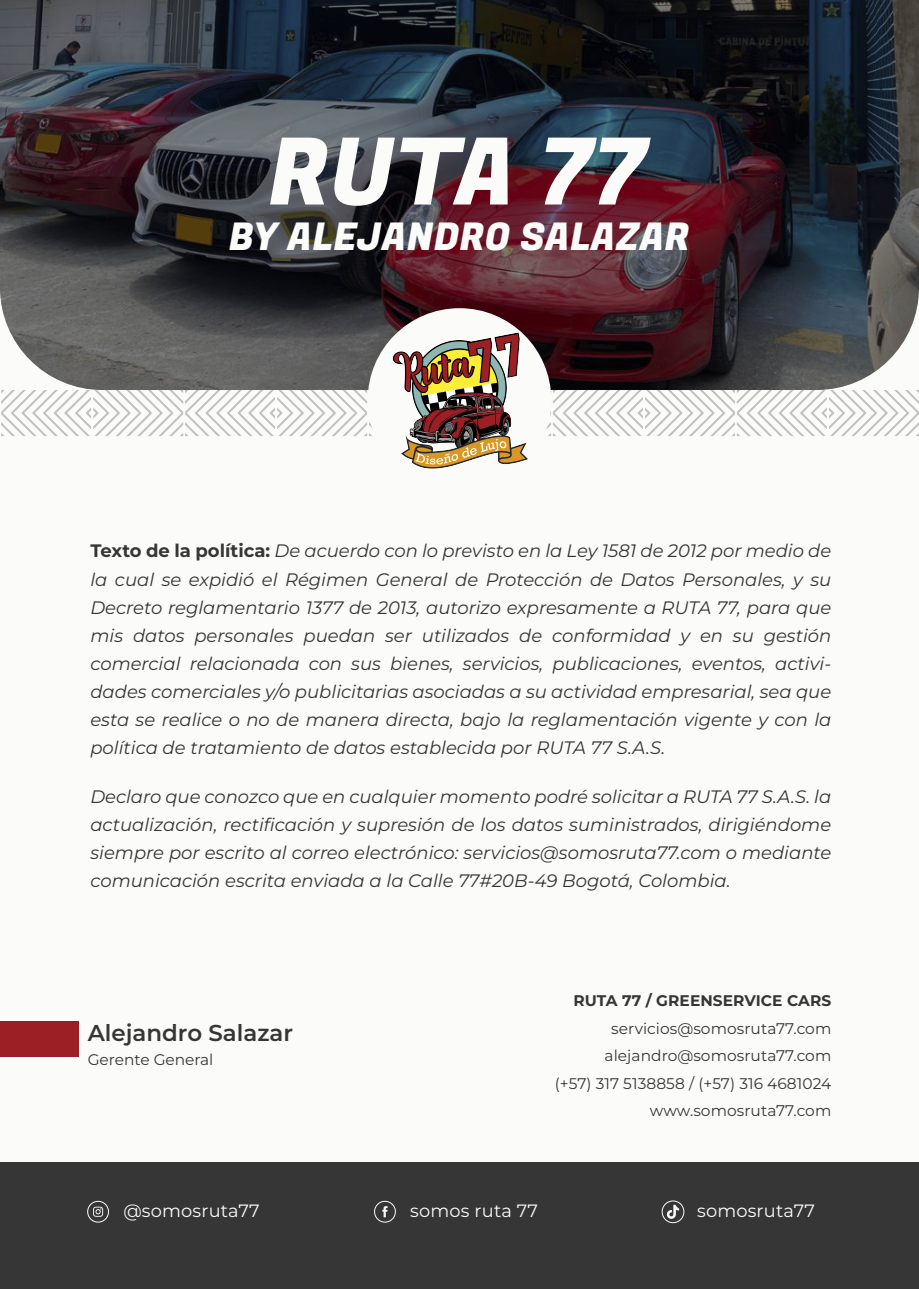
<style>
.page{position:relative;width:919px;height:1289px;background:#fff}
.page>*{position:absolute;margin:0;border:0;box-sizing:border-box;transform-origin:0 0}
.t1{font:92.85px "Fugaz One";letter-spacing:.005em;color:#fbfbf9}
.t2{font:38.25px "Fugaz One";letter-spacing:.01em;color:#fbfbf9}
.t3{font:600 22.95px "Montserrat";color:#363636}
.t4{font:italic 18px/28px "Montserrat";color:#363636;text-align:justify}
.t5{font:17.85px "Montserrat";letter-spacing:.01em;color:#fbfbf9}
.t6{font:15.3px/27.5px "Montserrat";letter-spacing:.005em;color:#363636;text-align:right}
.t7{font:700 15.3px "Montserrat";letter-spacing:.005em;color:#363636}
.s1{font-weight:700;font-style:normal}
</style>
<div class="page">
<div style="left:0;top:0;width:918px;height:1288px;background:#fbfbf9"></div>
<div style="left:0;top:1162px;width:918px;height:126px;background:#363636"></div>
<div style="left:0;top:1021px;width:79px;height:35px;background:#9c1f25"></div>
<div style="left:374px;top:1200px;width:21px;height:22px;border:1px solid #fbfbf9;border-radius:50%"></div>
<svg style="left:382px;top:1206px;width:5px;height:11px"></svg>
<div style="left:87px;top:1200px;width:22px;height:22px;border:1px solid #fbfbf9;border-radius:50%"></div>
<svg style="left:93px;top:1206px;width:10px;height:10px"></svg>
<svg style="left:0;top:0;width:918px;height:390px;background:#3a333a"></svg>
<svg style="left:1px;top:390px;width:917px;height:46px"></svg>
<div style="left:368px;top:308px;width:183px;height:183px;background:#fbfbf9;border-radius:50%"></div>
<img style="left:387px;top:305px;width:145px;height:164px">
<div style="left:661px;top:1200px;width:23px;height:22px;border:1px solid #fbfbf9;border-radius:50%"></div>
<svg style="left:666px;top:1204px;width:13px;height:14px"></svg>
<h1 class="t1" style="left:268px;top:107px;width:379px">RUTA 77</h1>
<h2 class="t2" style="left:229px;top:210px;width:462px">BY ALEJANDRO SALAZAR</h2>
<p class="t4" style="left:90px;top:536px;width:742px"><span class="s1">Texto de la política:</span> De acuerdo con lo previsto en la Ley 1581 de 2012 por medio de la cual se expidió el Régimen General de Protección de Datos Personales, y su Decreto reglamentario 1377 de 2013, autorizo expresamente a RUTA 77, para que mis datos personales puedan ser utilizados de conformidad y en su gestión comercial relacionada con sus bienes, servicios, publicaciones, eventos, activi&shy;dades comerciales y/o publicitarias asociadas a su actividad empresarial, sea que esta se realice o no de manera directa, bajo la reglamentación vigente y con la política de tratamiento de datos establecida por RUTA 77 S.A.S.</p>
<p class="t4" style="left:90px;top:782px;width:742px">Declaro que conozco que en cualquier momento podré solicitar a RUTA 77 S.A.S. la actualización, rectificación y supresión de los datos suministrados, dirigiéndome siempre por escrito al correo electrónico: servicios@somosruta77.com o mediante comunicación escrita enviada a la Calle 77#20B-49 Bogotá, Colombia.</p>
<p class="t3" style="left:88px;top:1017px;width:207px">Alejandro Salazar</p>
<p class="t6" style="left:88px;top:1045px;width:127px">Gerente General</p>
<p class="t7" style="left:573px;top:990px;width:259px">RUTA 77 / GREENSERVICE CARS</p>
<p class="t6" style="left:554px;top:1014px;width:278px">servicios@somosruta77.com alejandro@somosruta77.com<br>(+57) 317 5138858 / (+57) 316 4681024 www.somosruta77.com</p>
<p class="t5" style="left:123px;top:1198px;width:138px">@somosruta77</p>
<p class="t5" style="left:410px;top:1198px;width:129px">somos ruta 77</p>
<p class="t5" style="left:697px;top:1198px;width:119px">somosruta77</p>
</div>
